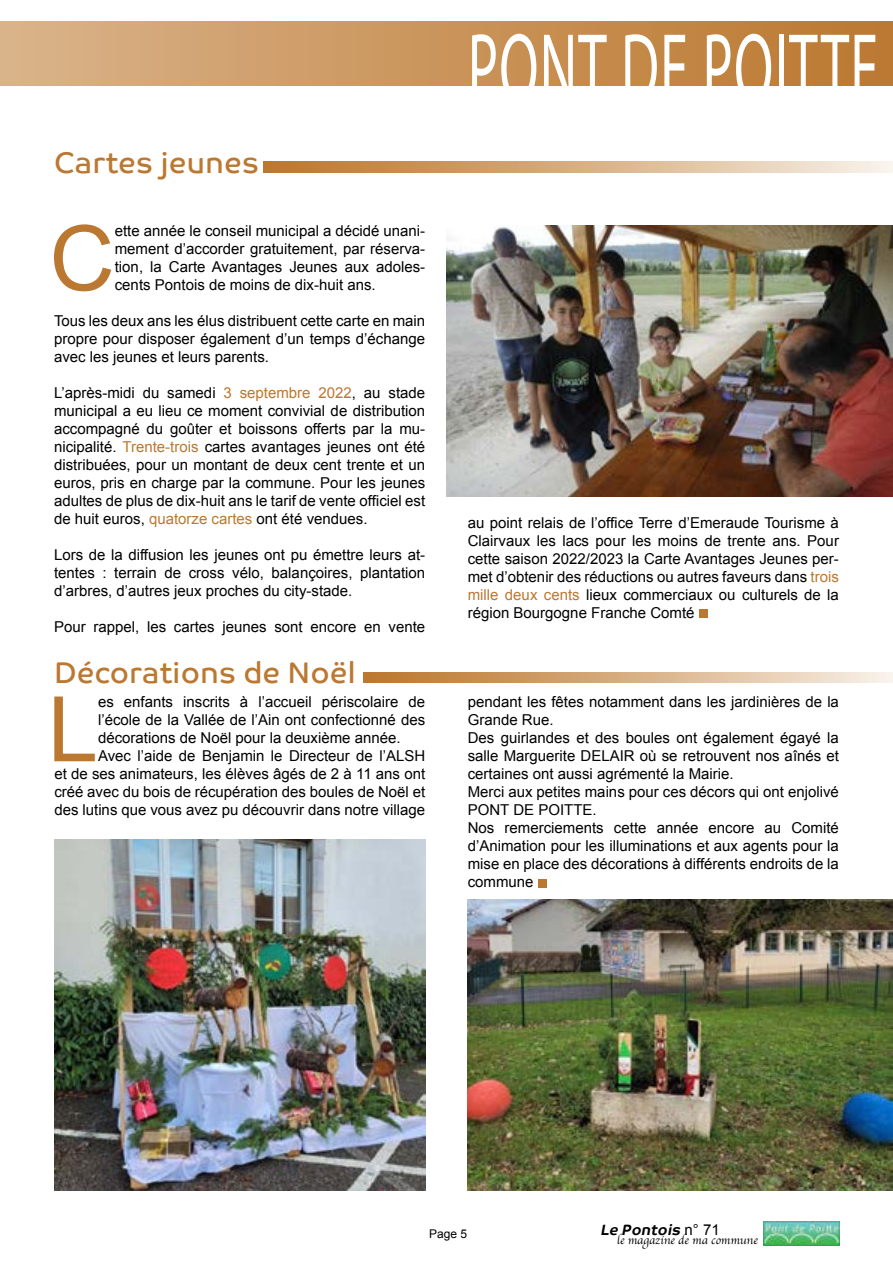
<style>
.page{position:relative;width:893px;height:1263px;background:#fff}
.page>*{position:absolute;margin:0;border:0;box-sizing:border-box;transform-origin:0 0}
.t1{font:99.75px "Myriad Pro";letter-spacing:.02em;color:#fff;scale:.57 1}
.t2{font:90.45px "Arial";color:#bb7831}
.t3{font:30px "Co Text";color:#bb7831}
.t4{font:15px/18px "Arial";color:#000;text-align:justify}
.t5{font:italic 700 15px "Co Text";color:#000}
.t6{font:12px "Apple Chancery";color:#000}
.t7{font:12px "Arial";color:#000}
.s1{color:#bb7831}
.s2{font-family:"Arial";font-weight:400;font-style:normal}
</style>
<div class="page">
<img style="left:446px;top:225px;width:447px;height:272px">
<div style="left:699px;top:609px;width:8px;height:9px;background:#bb7831"></div>
<img style="left:468px;top:899px;width:425px;height:292px">
<img style="left:54px;top:840px;width:371px;height:351px">
<div style="left:538px;top:879px;width:8px;height:8px;background:#bb7831"></div>
<img style="left:763px;top:1222px;width:77px;height:24px">
<div style="left:0;top:21px;width:893px;height:64px;background:linear-gradient(to right,#d9b389,#bb772e)"></div>
<svg style="left:264px;top:162px;width:629px;height:10px;background:#d8b187"></svg>
<svg style="left:364px;top:672px;width:529px;height:11px;background:#d8b086"></svg>
<h3 class="t3" style="left:54px;top:145px;width:207px">Cartes jeunes</h3>
<h2 class="t2" style="left:49px;top:199px;width:67px">C</h2>
<p class="t4" style="left:115px;top:222px;width:312px">ette année le conseil municipal a décidé unani&shy;mement d’accorder gratuitement, par réserva&shy;tion, la Carte Avantages Jeunes aux adoles&shy;cents Pontois de moins de dix-huit ans.</p>
<p class="t4" style="left:54px;top:312px;width:373px">Tous les deux ans les élus distribuent cette carte en main propre pour disposer également d’un temps d’échange avec les jeunes et leurs parents.</p>
<p class="t4" style="left:54px;top:384px;width:373px">L’après-midi du samedi <span class="s1">3 septembre 2022</span>, au stade municipal a eu lieu ce moment convivial de distribution accompagné du goûter et boissons offerts par la mu&shy;nicipalité. <span class="s1">Trente-trois</span> cartes avantages jeunes ont été distribuées, pour un montant de deux cent trente et un euros, pris en charge par la commune. Pour les jeunes adultes de plus de dix-huit ans le tarif de vente officiel est de huit euros, <span class="s1">quatorze cartes</span> ont été vendues.</p>
<p class="t4" style="left:54px;top:546px;width:373px">Lors de la diffusion les jeunes ont pu émettre leurs at&shy;tentes : terrain de cross vélo, balançoires, plantation d’arbres, d’autres jeux proches du city-stade.</p>
<p class="t4" style="left:54px;top:618px;width:373px">Pour rappel, les cartes jeunes sont encore en vente</p>
<h3 class="t3" style="left:54px;top:655px;width:303px">Décorations de Noël</h3>
<h2 class="t2" style="left:48px;top:670px;width:52px">L</h2>
<p class="t4" style="left:98px;top:693px;width:329px">es enfants inscrits à l’accueil périscolaire de</p>
<p class="t4" style="left:98px;top:711px;width:329px">l’école de la Vallée de l’Ain ont confectionné des</p>
<p class="t4" style="left:98px;top:729px;width:304px">décorations de Noël pour la deuxième année.</p>
<p class="t4" style="left:98px;top:747px;width:329px">Avec l’aide de Benjamin le Directeur de l’ALSH</p>
<p class="t4" style="left:54px;top:765px;width:372px">et de ses animateurs, les élèves âgés de 2 à 11 ans ont</p>
<p class="t4" style="left:54px;top:783px;width:372px">créé avec du bois de récupération des boules de Noël et</p>
<p class="t4" style="left:54px;top:801px;width:372px">des lutins que vous avez pu découvrir dans notre village</p>
<h1 class="t1" style="left:468px;top:7px;width:722px">PONT DE POITTE</h1>
<p class="t4" style="left:468px;top:514px;width:373px">au point relais de l’office Terre d’Emeraude Tourisme à Clairvaux les lacs pour les moins de trente ans. Pour cette saison 2022/2023 la Carte Avantages Jeunes per&shy;met d’obtenir des réductions ou autres faveurs dans <span class="s1">trois mille deux cents</span> lieux commerciaux ou culturels de la région Bourgogne Franche Comté</p>
<p class="t4" style="left:468px;top:693px;width:373px;text-align:left">pendant les fêtes notamment dans les jardinières de la Grande Rue.<br>Des guirlandes et des boules ont également égayé la salle Marguerite DELAIR où se retrouvent nos aînés et certaines ont aussi agrémenté la Mairie.<br>Merci aux petites mains pour ces décors qui ont enjolivé PONT DE POITTE.<br>Nos remerciements cette année encore au Comité d’Animation pour les illuminations et aux agents pour la mise en place des décorations à différents endroits de la commune</p>
<p class="t7" style="left:429px;top:1226px;width:40px">Page 5</p>
<p class="t5" style="left:600px;top:1221px;width:121px">Le Pontois <span class="s2">n ° 7 1</span></p>
<p class="t6" style="left:617px;top:1231px;width:143px">le magazine de ma commune</p>
</div>
